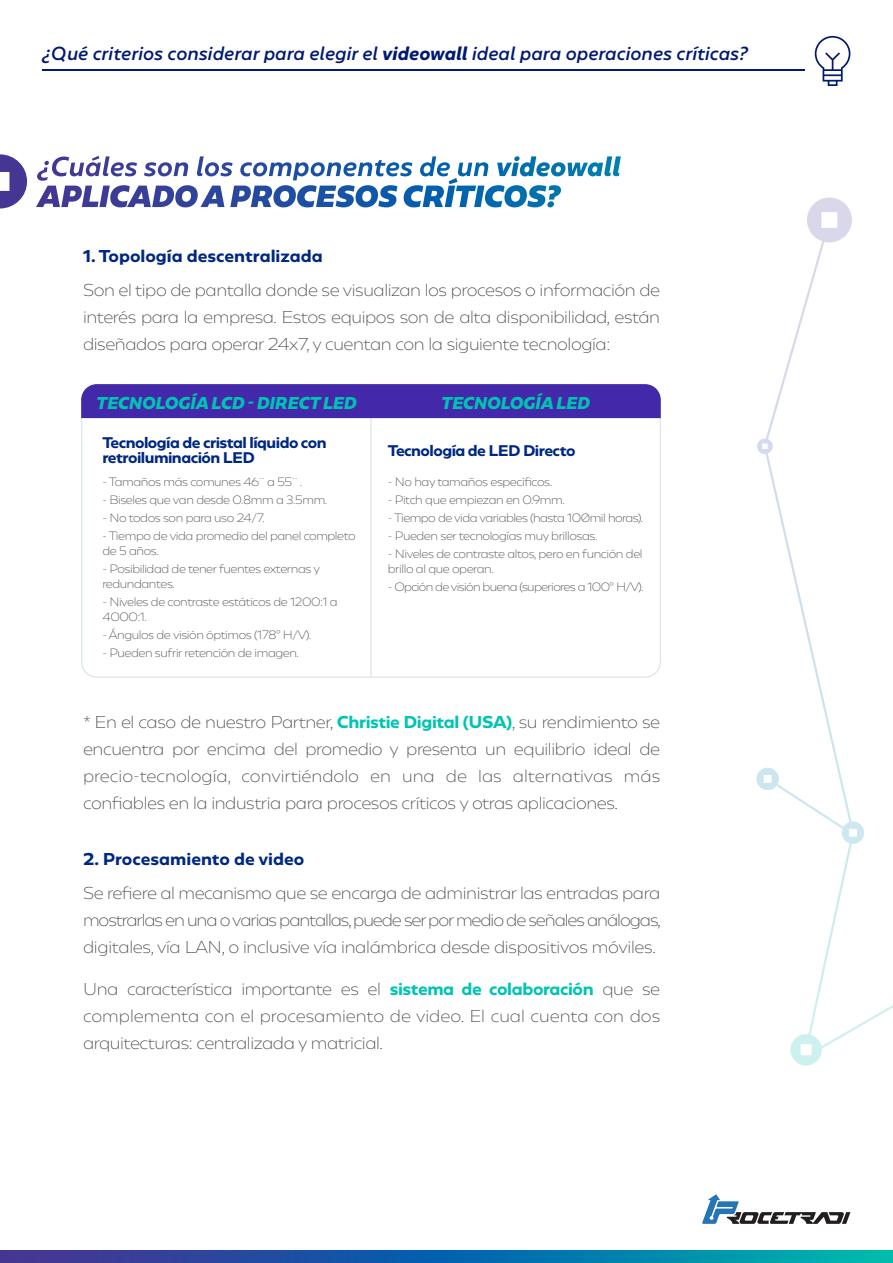
<style>
.page{position:relative;width:893px;height:1263px;background:#fff}
.page>*{position:absolute;margin:0;border:0;box-sizing:border-box;transform-origin:0 0}
.t1{font:italic 16.5px "Geometrica";color:#001a70}
.t2{font:200 15px/27px "Geometrica";letter-spacing:-.025em;color:#474747;text-align:justify}
.t3{font:700 15px "Geometrica";color:#002880}
.t4{font:italic 800 15px "Geometrica";letter-spacing:-.025em;color:#00c4b3}
.t5{font:700 13.5px/15px "Geometrica";letter-spacing:-.04em;color:#002880}
.t6{font:200 10.5px/15px "Geometrica";letter-spacing:-.04em;color:#474747}
.t7{font:200 10.5px "Geometrica";letter-spacing:-.06em;color:#474747}
.s1{font-weight:700}
.s2{font-weight:700;color:#00c4b3}
</style>
<div class="page">
<hr style="left:43px;top:69px;width:762px;height:2px;background:#001a70">
<svg style="left:815px;top:36px;width:35px;height:50px"></svg>
<svg style="left:765px;top:242px;width:128px;height:807px"></svg>
<svg style="left:790px;top:1034px;width:32px;height:31px"></svg>
<svg style="left:756px;top:768px;width:108px;height:76px"></svg>
<svg style="left:757px;top:438px;width:16px;height:16px"></svg>
<svg style="left:807px;top:197px;width:45px;height:45px"></svg>
<svg style="left:0;top:154px;width:27px;height:54px"></svg>
<svg style="left:36px;top:156px;width:585px;height:51px"></svg>
<svg style="left:0;top:1250px;width:893px;height:13px"></svg>
<svg style="left:702px;top:1194px;width:148px;height:30px"></svg>
<hr style="left:370px;top:418px;width:2px;height:259px;background:#d7e3e3">
<div style="left:81px;top:384px;width:580px;height:35px;background:#4328a9"></div>
<p class="t1" style="left:42px;top:42px;width:707px">¿Qué criterios considerar para elegir el <span class="s1">videowall</span> ideal para operaciones críticas?</p>
<p class="t3" style="left:83px;top:245px;width:241px">1. Topología descentralizada</p>
<p class="t2" style="left:83px;top:277px;width:579px">Son el tipo de pantalla donde se visualizan los procesos o información de interés para la empresa. Estos equipos son de alta disponibilidad, están diseñados para operar 24x7, y cuentan con la siguiente tecnología:</p>
<p class="t4" style="left:96px;top:392px;width:262px">TECNOLOGÍA LCD - DIRECT LED</p>
<p class="t4" style="left:441px;top:392px;width:151px">TECNOLOGÍA LED</p>
<p class="t5" style="left:102px;top:435px;width:226px">Tecnología de cristal líquido con retroiluminación LED</p>
<p class="t5" style="left:388px;top:443px;width:189px">Tecnología de LED Directo</p>
<p class="t6" style="left:102px;top:474px;width:201px">- Tamaños más comunes 46¨ a 55¨ .</p>
<p class="t6" style="left:102px;top:492px;width:226px">- Biseles que van desde 0.8mm a 3.5mm.</p>
<p class="t6" style="left:102px;top:510px;width:164px">- No todos son para uso 24/7.</p>
<p class="t6" style="left:102px;top:528px;width:255px">- Tiempo de vida promedio del panel completo de 5 años.</p>
<p class="t6" style="left:102px;top:561px;width:219px">- Posibilidad de tener fuentes externas y redundantes.</p>
<p class="t6" style="left:102px;top:594px;width:237px">- Niveles de contraste estáticos de 1200:1 a<br>4000:1.</p>
<p class="t6" style="left:102px;top:627px;width:210px">- Ángulos de visión óptimos (178° H/V).</p>
<p class="t6" style="left:102px;top:645px;width:198px">- Pueden sufrir retención de imagen.</p>
<p class="t6" style="left:388px;top:474px;width:166px">- No hay tamaños específicos.</p>
<p class="t6" style="left:388px;top:492px;width:178px">- Pitch que empiezan en 0.9mm.</p>
<p class="t6" style="left:388px;top:510px;width:257px">- Tiempo de vida variables (hasta 100mil horas).</p>
<p class="t6" style="left:388px;top:528px;width:211px">- Pueden ser tecnologías muy brillosas.</p>
<p class="t6" style="left:388px;top:546px;width:256px">- Niveles de contraste altos, pero en función del brillo al que operan.</p>
<p class="t7" style="left:388px;top:580px;width:257px">- Opción de visión buena (superiores a 100° H/V).</p>
<p class="t2" style="left:83px;top:708px;width:579px">* En el caso de nuestro Partner, <span class="s2">Christie Digital (USA)</span>, su rendimiento se encuentra por encima del promedio y presenta un equilibrio ideal de precio-tecnología, convirtiéndolo en una de las alternativas más confiables en la industria para procesos críticos y otras aplicaciones.</p>
<p class="t3" style="left:83px;top:848px;width:223px">2. Procesamiento de video</p>
<p class="t2" style="left:83px;top:880px;width:579px">Se refiere al mecanismo que se encarga de administrar las entradas para mostrarlas en una o varias pantallas, puede ser por medio de señales análogas, digitales, vía LAN, o inclusive vía inalámbrica desde dispositivos móviles.</p>
<p class="t2" style="left:83px;top:976px;width:579px">Una característica importante es el <span class="s2">sistema de colaboración</span> que se complementa con el procesamiento de video. El cual cuenta con dos arquitecturas: centralizada y matricial.</p>
</div>
